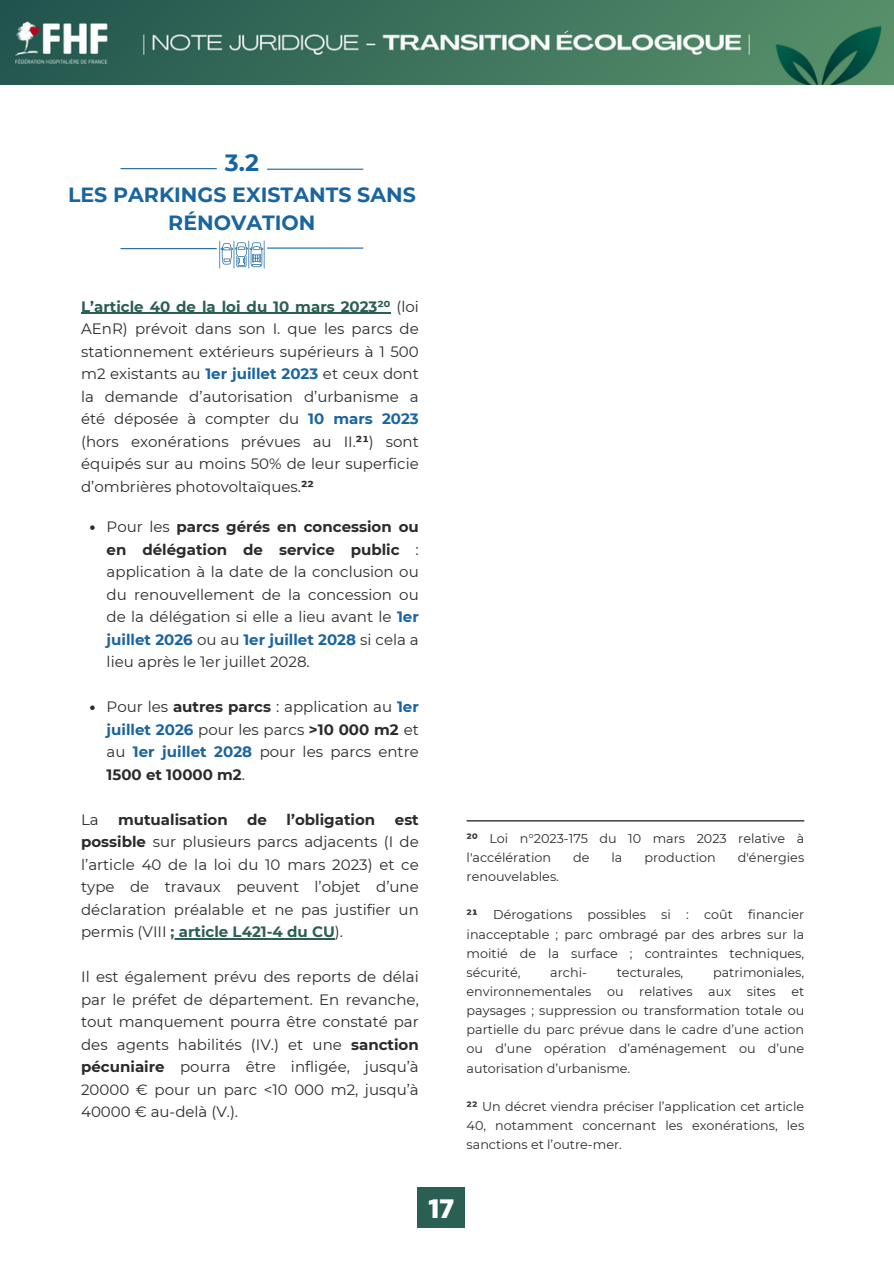
<style>
.page{position:relative;width:894px;height:1264px;background:#fff}
.page>*{position:absolute;margin:0;border:0;box-sizing:border-box;transform-origin:0 0}
.t1{font:700 27.6px "Thicker";color:#fff}
.t2{font:700 23.55px "Montserrat";color:#1a659f}
.t3{font:700 20.55px/28.2px "Montserrat";color:#1a659f;text-align:center}
.t4{font:15px/22.5px "Montserrat";color:#2b2b2b;text-align:justify}
.t5{font:700 15px "Montserrat";color:#2b2b2b}
.t6{font:12.75px/19.2px "Montserrat";color:#2b2b2b;text-align:justify}
.s1{font-weight:700;color:#2b5f53}
.s2{font-weight:700;color:#1a659f}
.s3{font-weight:700}
.s4{font-weight:800}
</style>
<div class="page">
<hr style="left:120px;top:168px;width:97px;height:1px;background:#1a659f">
<hr style="left:267px;top:169px;width:96px;height:1px;background:#1a659f">
<hr style="left:120px;top:248px;width:97px;height:1px;background:#1a659f">
<hr style="left:267px;top:247px;width:96px;height:2px;background:#1a659f">
<svg style="left:219px;top:241px;width:46px;height:27px"></svg>
<div style="left:417px;top:1187px;width:48px;height:40px;background:#2b5f53"></div>
<img style="left:0;top:1px;width:893px;height:84px">
<hr style="left:81px;top:313px;width:309px;height:1px;background:#2b5f53">
<svg style="left:90px;top:525px;width:5px;height:5px"></svg>
<svg style="left:90px;top:705px;width:5px;height:5px"></svg>
<hr style="left:170px;top:938px;width:165px;height:1px;background:#2b5f53">
<hr style="left:466px;top:820px;width:338px;height:1px;background:#000">
<p class="t2" style="left:225px;top:148px;width:35px">3.2</p>
<p class="t3" style="left:68px;top:180px;width:349px">LES PARKINGS EXISTANTS SANS<br>RÉNOVATION</p>
<h2 class="t4" style="left:81px;top:295px;width:339px"><span class="s1">L’article 40 de la loi du 10 mars 2023²⁰</span> (loi AEnR) prévoit dans son I. que les parcs de stationnement extérieurs supérieurs à 1 500 m2 existants au <span class="s2">1er juillet 2023</span> et ceux dont la demande d’autorisation d’urbanisme a été déposée à compter du <span class="s2">10 mars 2023 </span>(hors exonérations prévues au II.<span class="s3">²¹</span>) sont équipés sur au moins 50% de leur superficie d’ombrières photovoltaïques.<span class="s3">²²</span></h2>
<p class="t4" style="left:107px;top:515px;width:313px">Pour les <span class="s3">parcs gérés en concession ou en délégation de service public</span> : application à la date de la conclusion ou du renouvellement de la concession ou de la délégation si elle a lieu avant le <span class="s2">1er juillet 2026</span> ou au <span class="s2">1er juillet 2028</span> si cela a lieu après le 1er juillet 2028.</p>
<p class="t4" style="left:107px;top:695px;width:313px">Pour les <span class="s3">autres parcs</span> : application au <span class="s2">1er juillet 2026</span> pour les parcs <span class="s3">&gt;10 000 m2</span> et au <span class="s2">1er juillet 2028</span> pour les parcs entre <span class="s3">1500 et 10000 m2</span>.</p>
<h2 class="t4" style="left:81px;top:808px;width:19px">La</h2>
<h2 class="t5" style="left:118px;top:810px;width:111px">mutualisation</h2>
<h2 class="t5" style="left:247px;top:810px;width:21px">de</h2>
<h2 class="t5" style="left:286px;top:810px;width:90px">l’obligation</h2>
<h2 class="t4" style="left:81px;top:808px;width:339px;text-indent:313px"><span class="s3">est possible</span> sur plusieurs parcs adjacents (I de l’article 40 de la loi du 10 mars 2023) et ce type de travaux peuvent l’objet d’une déclaration préalable et ne pas justifier un permis (VIII <span class="s1">; article L421-4 du CU</span>).</h2>
<h2 class="t4" style="left:81px;top:965px;width:339px;text-align:left">Il est également prévu des reports de délai par le préfet de département. En revanche, tout manquement pourra être constaté par des agents habilités (IV.) et une <span class="s3">sanction pécuniaire</span> pourra être infligée, jusqu’à 20000 € pour un parc &lt;10 000 m2, jusqu’à</h2>
<p class="t4" style="left:81px;top:1100px;width:158px">40000 € au-delà (V.).</p>
<p class="t6" style="left:466px;top:828px;width:334px"><span class="s3">²⁰</span> Loi n°2023-175 du 10 mars 2023 relative à l'accélération</p>
<p class="t6" style="left:573px;top:847px;width:18px">de</p>
<p class="t6" style="left:611px;top:847px;width:12px">la</p>
<p class="t6" style="left:644px;top:847px;width:73px">production</p>
<p class="t6" style="left:737px;top:847px;width:68px">d'énergies</p>
<p class="t6" style="left:466px;top:867px;width:94px">renouvelables.</p>
<p class="t6" style="left:466px;top:905px;width:339px"><span class="s3">²</span><span class="s4">¹</span> Dérogations possibles si : coût financier inacceptable ; parc ombragé par des arbres sur la moitié</p>
<p class="t6" style="left:466px;top:943px;width:339px;text-indent:53px">de la surface ; contraintes techniques, sécurité,</p>
<p class="t6" style="left:466px;top:962px;width:339px;text-indent:246px">patrimoniales, environnementales ou relatives aux sites et paysages ; suppression ou transformation totale ou partielle du parc prévue dans le cadre d’une action ou d’une opération d’aménagement ou d’une autorisation d’urbanisme.</p>
<p class="t6" style="left:466px;top:1096px;width:339px"><span class="s3">²²</span> Un décret viendra préciser l’application cet article 40, notamment concernant les exonérations, les sanctions et l’outre-mer.</p>
<p class="t6" style="left:550px;top:962px;width:38px">archi-</p>
<p class="t6" style="left:616px;top:962px;width:68px">tecturales,</p>
<h1 class="t1" style="left:428px;top:1193px;width:27px">17</h1>
</div>
